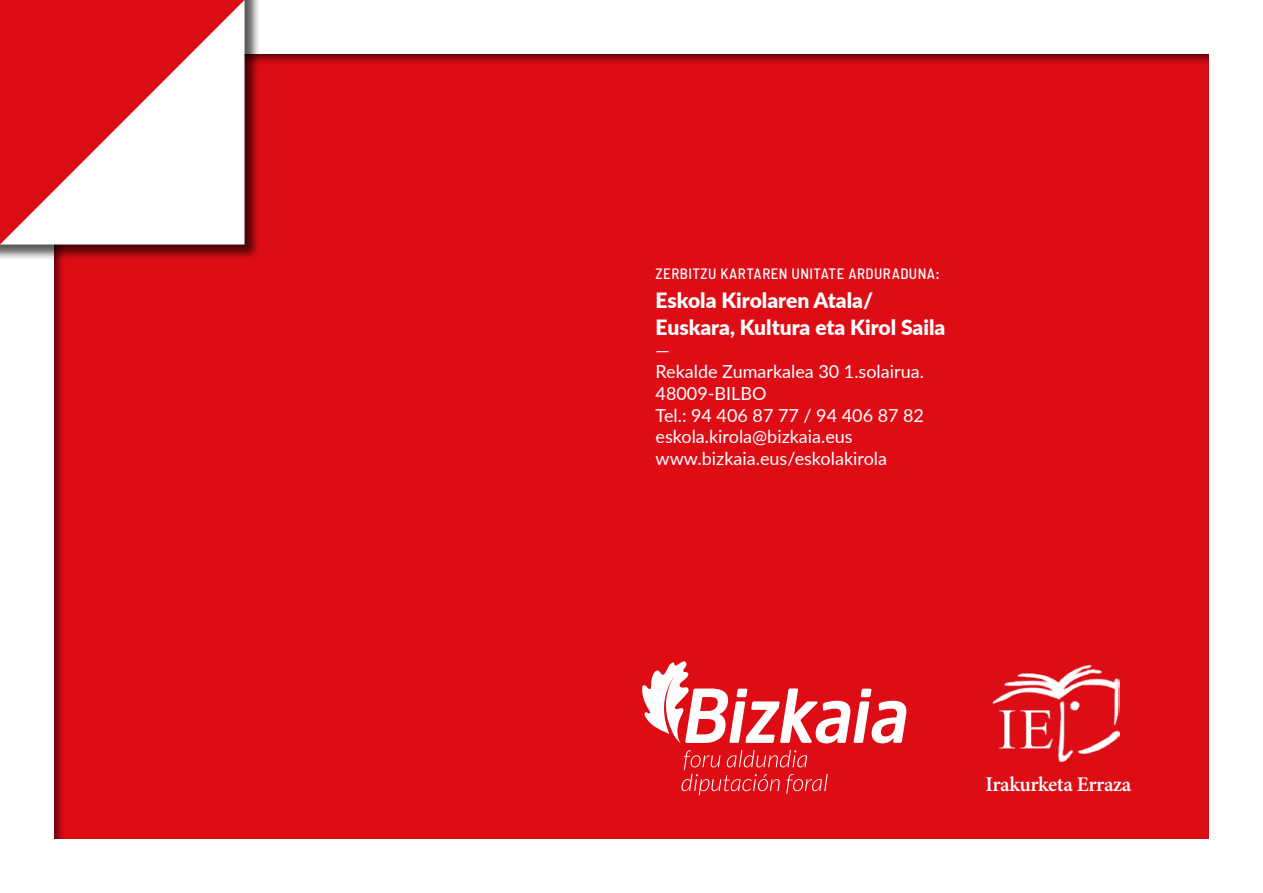
<style>
.page{position:relative;width:1263px;height:893px;background:#fff}
.page>*{position:absolute;margin:0;border:0;box-sizing:border-box;transform-origin:0 0}
.t1{font:900 21px/27px "Lato";color:#fff}
.t2{font:600 20.85px "Minion Pro";letter-spacing:-.02em;color:#fff}
.t3{font:18px/21.6px "Lato";color:#fff}
.t4{font:500 semi-condensed 15px "Barlow";letter-spacing:.03em;color:#fff}
</style>
<div class="page">
<div style="left:54px;top:54px;width:1155px;height:785px;background:#de0c15"></div>
<div style="left:0;top:0;width:261px;height:261px;background:#000;opacity:.65"></div>
<svg style="left:0;top:0;width:244px;height:244px;fill:#de0c15"></svg>
<div style="left:978px;top:647px;width:160px;height:153px;background:#de0c15"></div>
<img style="left:993px;top:664px;width:127px;height:97px">
<p class="t4" style="left:656px;top:265px;width:286px">ZERBITZU KARTAREN UNITATE ARDURADUNA:</p>
<p class="t1" style="left:656px;top:286px;width:291px">Eskola Kirolaren Atala/<br>Euskara, Kultura eta Kirol Saila</p>
<p class="t3" style="left:656px;top:339px;width:270px">―<br>Rekalde Zumarkalea 30 1.solairua.<br>48009-BILBO<br>Tel.: 94 406 87 77 / 94 406 87 82 eskola.kirola@bizkaia.eus www.bizkaia.eus/eskolakirola</p>
<p class="t2" style="left:985px;top:770px;width:147px">Irakurketa Erraza</p>
</div>
